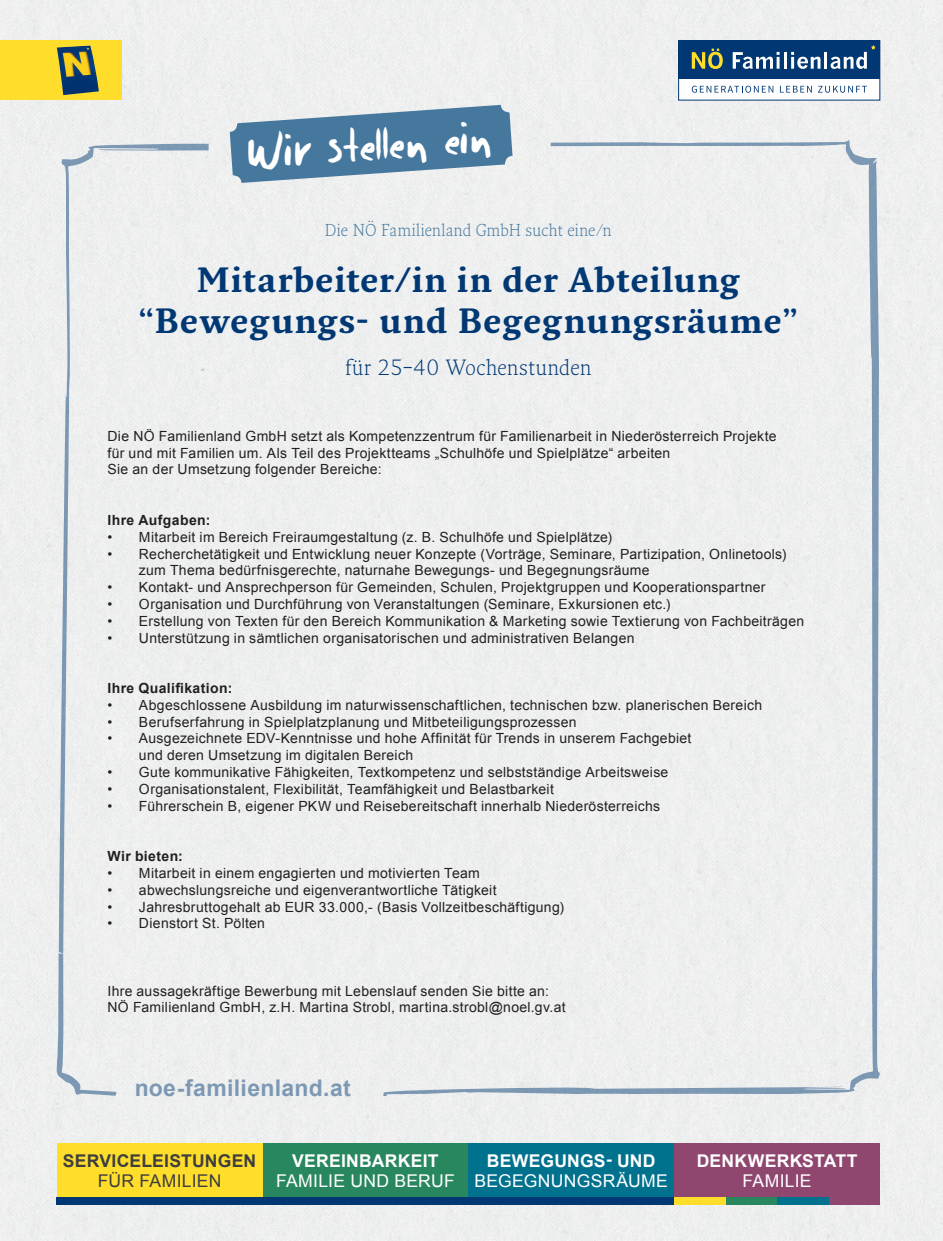
<style>
.page{position:relative;width:943px;height:1241px;background:#fff}
.page>*{position:absolute;margin:0;border:0;box-sizing:border-box;transform-origin:0 0}
.t1{font:45.68px "dwerneck";color:#fff}
.headline_bold{font:700 34.12px "Fresco Pro";letter-spacing:.02em;color:#013874}
.t2{font:700 22.93px "Arial";letter-spacing:.015em;color:#7999b9}
.headline_bold-2{font:300 21.53px "Fresco Pro";letter-spacing:.015em;color:#013874}
.t3{font:700 17.5px "Arial";letter-spacing:.015em;color:#fff}
.t4{font:17.5px "Arial";letter-spacing:.02em;color:#fff}
.t5{font:700 17.5px "Arial";letter-spacing:.01em;color:#3e3e3f}
.t6{font:17.5px "Arial";letter-spacing:.015em;color:#3e3e3f}
.headline_light{font:300 16.8px "Fresco Pro";letter-spacing:.01em;color:#46779d}
.headline_light-2{font:14px/16.8px "Arial";letter-spacing:.02em;color:#231f20}
.headline_light-3{font:700 14px "Arial";letter-spacing:.025em;color:#231f20}
</style>
<div class="page">
<div style="left:0;top:0;width:943px;height:1240px;background:#eeefef"></div>
<div style="left:678px;top:41px;width:201px;height:59px;background:#fff"></div>
<div style="left:678px;top:40px;width:202px;height:60px;border:1px solid #013874"></div>
<div style="left:678px;top:41px;width:201px;height:38px;background:#013874"></div>
<svg style="left:691px;top:49px;width:31px;height:20px"></svg>
<svg style="left:732px;top:52px;width:47px;height:17px"></svg>
<hr style="left:783px;top:52px;width:3px;height:17px;background:#fff">
<svg style="left:791px;top:52px;width:29px;height:17px"></svg>
<hr style="left:824px;top:52px;width:3px;height:17px;background:#fff">
<svg style="left:830px;top:45px;width:45px;height:24px"></svg>
<svg style="left:691px;top:86px;width:82px;height:7px"></svg>
<svg style="left:780px;top:86px;width:31px;height:7px"></svg>
<svg style="left:818px;top:86px;width:48px;height:7px"></svg>
<div style="left:0;top:40px;width:121px;height:60px;background:#ffdd2b"></div>
<img style="left:57px;top:46px;width:42px;height:49px">
<div style="left:57px;top:140px;width:824px;height:955px;background:#eeeeef"></div>
<div style="left:468px;top:1143px;width:206px;height:61px;background:#00728e"></div>
<div style="left:674px;top:1143px;width:206px;height:61px;background:#8f476f"></div>
<div style="left:262px;top:1143px;width:206px;height:61px;background:#29875f"></div>
<div style="left:57px;top:1143px;width:205px;height:61px;background:#ffdd2b"></div>
<div style="left:725px;top:1196px;width:52px;height:8px;background:#29875f"></div>
<div style="left:674px;top:1196px;width:51px;height:8px;background:#ffdd2b"></div>
<div style="left:777px;top:1196px;width:51px;height:8px;background:#00728e"></div>
<div style="left:57px;top:1196px;width:617px;height:8px;background:#013874"></div>
<svg style="left:230px;top:105px;width:282px;height:78px;background:#6f94b1"></svg>
<p class="t1" style="left:246px;top:126px;width:245px;rotate:-4deg">Wir stellen ein</p>
<p class="headline_light" style="left:325px;top:219px;width:288px">Die NÖ Familienland GmbH sucht eine/n</p>
<p class="headline_bold" style="left:196px;top:258px;width:545px">Mitarbeiter/in in der Abteilung</p>
<p class="headline_bold" style="left:138px;top:299px;width:662px">“Bewegungs- und Begegnungsräume”</p>
<p class="headline_bold-2" style="left:345px;top:353px;width:247px">für 25–40 Wochenstunden</p>
<p class="headline_light-2" style="left:107px;top:427px;width:670px">Die NÖ Familienland GmbH setzt als Kompetenzzentrum für Familienarbeit in Niederösterreich Projekte</p>
<p class="headline_light-2" style="left:107px;top:444px;width:564px">für und mit Familien um. Als Teil des Projektteams „Schulhöfe und Spielplätze“ arbeiten</p>
<p class="headline_light-2" style="left:107px;top:461px;width:275px">Sie an der Umsetzung folgender Bereiche:</p>
<p class="headline_light-3" style="left:107px;top:510px;width:104px">Ihre Aufgaben:</p>
<p class="headline_light-2" style="left:107px;top:528px;width:506px">• Mitarbeit im Bereich Freiraumgestaltung (z. B. Schulhöfe und Spielplätze)</p>
<p class="headline_light-2" style="left:139px;top:545px;width:649px;text-indent:-32px">• Recherchetätigkeit und Entwicklung neuer Konzepte (Vorträge, Seminare, Partizipation, Onlinetools) zum Thema bedürfnisgerechte, naturnahe Bewegungs- und Begegnungsräume</p>
<p class="headline_light-2" style="left:107px;top:579px;width:659px">• Kontakt- und Ansprechperson für Gemeinden, Schulen, Projektgruppen und Kooperationspartner</p>
<p class="headline_light-2" style="left:107px;top:595px;width:564px">• Organisation und Durchführung von Veranstaltungen (Seminare, Exkursionen etc.)</p>
<p class="headline_light-2" style="left:107px;top:612px;width:698px">• Erstellung von Texten für den Bereich Kommunikation &amp; Marketing sowie Textierung von Fachbeiträgen</p>
<p class="headline_light-2" style="left:107px;top:629px;width:528px">• Unterstützung in sämtlichen organisatorischen und administrativen Belangen</p>
<p class="headline_light-3" style="left:107px;top:678px;width:126px">Ihre Qualifikation:</p>
<p class="headline_light-2" style="left:107px;top:696px;width:656px">• Abgeschlossene Ausbildung im naturwissenschaftlichen, technischen bzw. planerischen Bereich</p>
<p class="headline_light-2" style="left:107px;top:713px;width:471px">• Berufserfahrung in Spielplatzplanung und Mitbeteiligungsprozessen</p>
<p class="headline_light-2" style="left:139px;top:730px;width:554px;text-indent:-32px">• Ausgezeichnete EDV-Kenntnisse und hohe Affinität für Trends in unserem Fachgebiet und deren Umsetzung im digitalen Bereich</p>
<p class="headline_light-2" style="left:107px;top:763px;width:562px">• Gute kommunikative Fähigkeiten, Textkompetenz und selbstständige Arbeitsweise</p>
<p class="headline_light-2" style="left:107px;top:780px;width:448px">• Organisationstalent, Flexibilität, Teamfähigkeit und Belastbarkeit</p>
<p class="headline_light-2" style="left:107px;top:797px;width:554px">• Führerschein B, eigener PKW und Reisebereitschaft innerhalb Niederösterreichs</p>
<p class="headline_light-3" style="left:107px;top:846px;width:77px">Wir bieten:</p>
<p class="headline_light-2" style="left:107px;top:864px;width:374px">• Mitarbeit in einem engagierten und motivierten Team</p>
<p class="headline_light-2" style="left:107px;top:881px;width:390px">• abwechslungsreiche und eigenverantwortliche Tätigkeit</p>
<p class="headline_light-2" style="left:107px;top:898px;width:458px">• Jahresbruttogehalt ab EUR 33.000,- (Basis Vollzeitbeschäftigung)</p>
<p class="headline_light-2" style="left:107px;top:915px;width:159px">• Dienstort St. Pölten</p>
<p class="headline_light-2" style="left:107px;top:982px;width:443px">Ihre aussagekräftige Bewerbung mit Lebenslauf senden Sie bitte an:</p>
<p class="headline_light-2" style="left:107px;top:999px;width:459px">NÖ Familienland GmbH, z.H. Martina Strobl, martina.strobl@noel.gv.at</p>
<h3 class="t2" style="left:134px;top:1072px;width:218px">noe-familienland.at</h3>
<p class="t5" style="left:63px;top:1148px;width:195px">SERVICELEISTUNGEN</p>
<p class="t6" style="left:98px;top:1168px;width:125px">FÜR FAMILIEN</p>
<p class="t3" style="left:292px;top:1148px;width:148px">VEREINBARKEIT</p>
<p class="t4" style="left:276px;top:1168px;width:180px">FAMILIE UND BERUF</p>
<p class="t3" style="left:487px;top:1148px;width:170px">BEWEGUNGS- UND</p>
<p class="t4" style="left:474px;top:1168px;width:195px">BEGEGNUNGSRÄUME</p>
<p class="t3" style="left:696px;top:1148px;width:162px">DENKWERKSTATT</p>
<p class="t4" style="left:742px;top:1168px;width:71px">FAMILIE</p>
</div>
